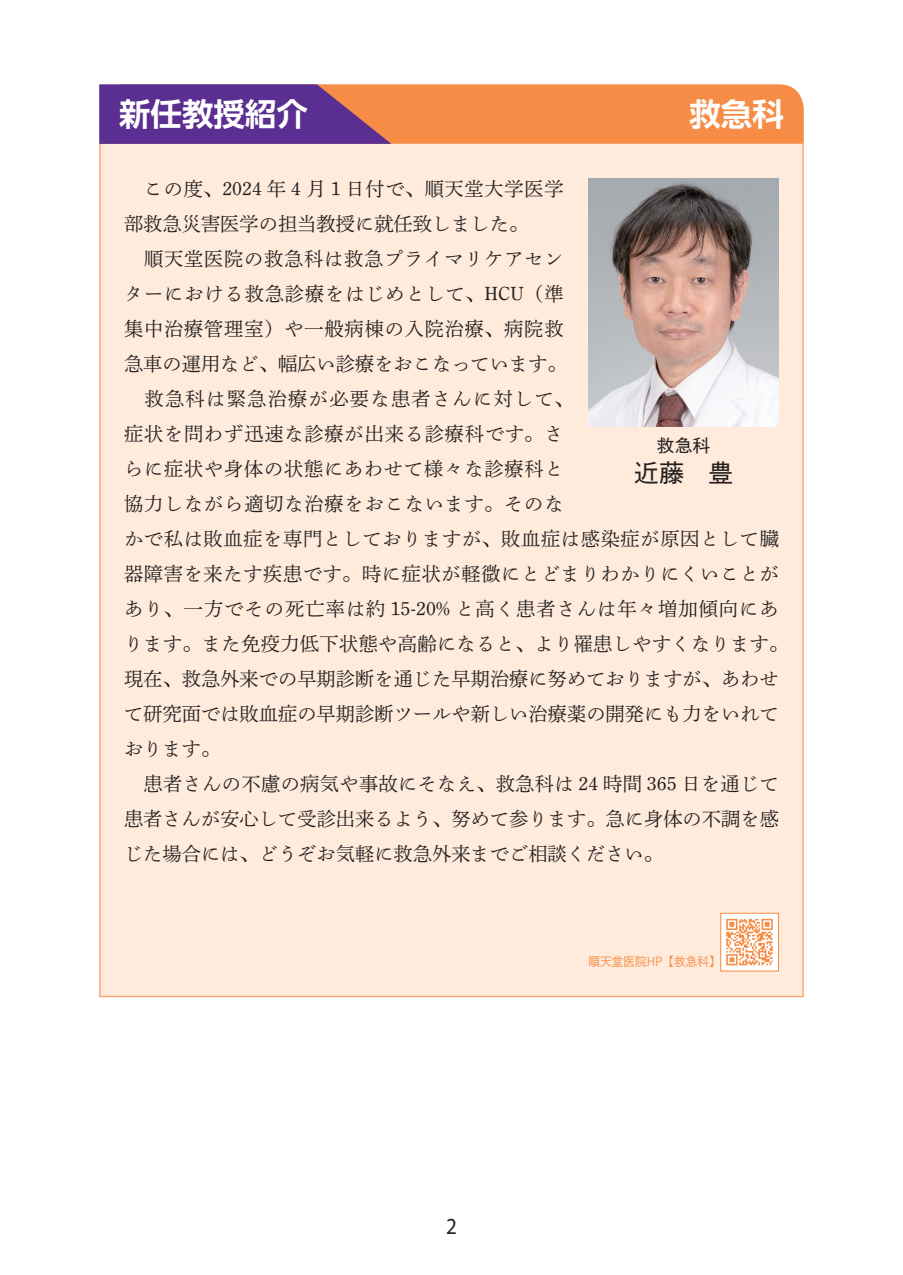
<style>
.page{position:relative;width:903px;height:1275px;background:#fff}
.page>*{position:absolute;margin:0;border:0;box-sizing:border-box;transform-origin:0 0}
.t1{font:700 31.5px "UD Shin Go Pro De";color:#fff}
.t2{font:24.5px "P Shuei Go Kin Std M";color:#231f20}
.t3{font:23.1px "Myriad Pro";color:#231f20;scale:.91 1}
.t4{font:19.25px/35px "Shuei Min Pr 6 L";letter-spacing:.035em;color:#231f20}
.t5{font:17.5px "P Shuei Go Kin Std M";color:#231f20}
.t6{font:12.25px "P Shuei Go Kin Std L";color:#f68c45;scale:.95 1}
</style>
<div class="page">
<div style="left:99px;top:143px;width:705px;height:854px;background:#feebdb;border:1px solid #f8a067"></div>
<svg style="left:99px;top:84px;width:705px;height:60px;background:#be6b62"></svg>
<img style="left:588px;top:179px;width:191px;height:247px">
<div style="left:721px;top:913px;width:57px;height:58px;background:#fff"></div>
<svg style="left:726px;top:919px;width:47px;height:46px"></svg>
<div style="left:720px;top:913px;width:59px;height:58px;border:1px solid #f68c45"></div>
<h1 class="t1" style="left:119px;top:88px;width:190px">新任教授紹介</h1>
<h1 class="t1" style="left:689px;top:88px;width:96px">救急科</h1>
<p class="t4" style="left:124px;top:168px;width:666px">　この度、2024 年４月 1 日付で、順天堂大学医学<br>部救急災害医学の担当教授に就任致しました。<br>　順天堂医院の救急科は救急プライマリケアセン<br>ターにおける救急診療をはじめとして、HCU（準<br>集中治療管理室）や一般病棟の入院治療、病院救<br>急車の運用など、幅広い診療をおこなっています。<br>　救急科は緊急治療が必要な患者さんに対して、<br>症状を問わず迅速な診療が出来る診療科です。さ<br>らに症状や身体の状態にあわせて様々な診療科と<br>協力しながら適切な治療をおこないます。そのな<br>かで私は敗血症を専門としておりますが、敗血症は感染症が原因として臓器障害を来たす疾患です。時に症状が軽微にとどまりわかりにくいことがあり、一方でその死亡率は約 15-20% と高く患者さんは年々増加傾向にあります。また免疫力低下状態や高齢になると、より罹患しやすくなります。現在、救急外来での早期診断を通じた早期治療に努めておりますが、あわせて研究面では敗血症の早期診断ツールや新しい治療薬の開発にも力をいれております。<br>　患者さんの不慮の病気や事故にそなえ、救急科は 24 時間 365 日を通じて患者さんが安心して受診出来るよう、努めて参ります。急に身体の不調を感じた場合には、どうぞお気軽に救急外来までご相談ください。</p>
<p class="t5" style="left:657px;top:433px;width:55px">救急科</p>
<p class="t2" style="left:634px;top:456px;width:100px">近藤　豊</p>
<p class="t3" style="left:446px;top:1212px;width:13px">2</p>
<p class="t6" style="left:588px;top:953px;width:141px">順天堂医院HP【救急科】</p>
</div>
